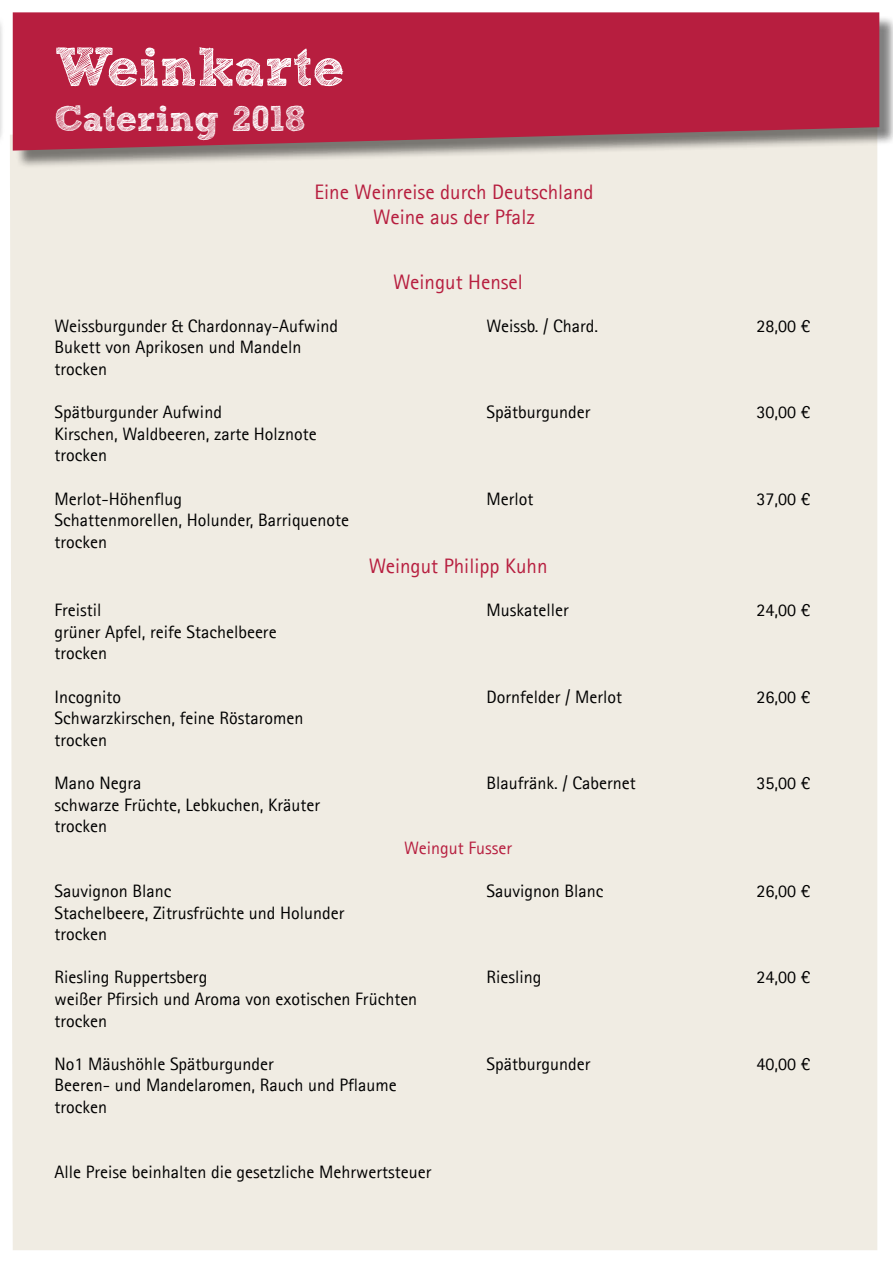
<style>
.page{position:relative;width:893px;height:1263px;background:#fff}
.page>*{position:absolute;margin:0;border:0;box-sizing:border-box;transform-origin:0 0}
.t1{font:54px "Sketch Rockwell";color:#fff}
.t2{font:36px "Sketch Rockwell";color:#fff}
.t3{font:21px/25.2px "Agfa Rotis Sans Serif";color:#b71e3f;text-align:center}
.t4{font:18px/21.6px "Agfa Rotis Sans Serif";color:#000}
.t5{font:18px "Agfa Rotis Sans Serif";color:#b71e3f}
</style>
<div class="page">
<div style="left:10px;top:108px;width:867px;height:1142px;background:#f0ece3"></div>
<div style="left:0;top:15px;width:5px;height:154px;background:#fafafa"></div>
<div style="left:15px;top:15px;width:878px;height:154px;background:#000;opacity:.5"></div>
<svg style="left:13px;top:12px;width:866px;height:139px;background:#b42946"></svg>
<h1 class="t1" style="left:54px;top:38px;width:292px">Weinkarte</h1>
<h2 class="t2" style="left:54px;top:99px;width:253px">Catering 2018</h2>
<p class="t3" style="left:315px;top:179px;width:281px">Eine Weinreise durch Deutschland<br>Weine aus der Pfalz</p>
<p class="t3" style="left:393px;top:269px;width:131px">Weingut Hensel</p>
<p class="t4" style="left:54px;top:315px;width:285px">Weissburgunder &amp; Chardonnay-Aufwind</p>
<p class="t4" style="left:486px;top:315px;width:113px">Weissb. / Chard.</p>
<p class="t4" style="left:756px;top:315px;width:55px">28,00 €</p>
<p class="t4" style="left:54px;top:336px;width:249px">Bukett von Aprikosen und Mandeln trocken</p>
<p class="t4" style="left:54px;top:401px;width:169px">Spätburgunder Aufwind</p>
<p class="t4" style="left:486px;top:401px;width:105px">Spätburgunder</p>
<p class="t4" style="left:756px;top:401px;width:55px">30,00 €</p>
<p class="t4" style="left:54px;top:423px;width:264px">Kirschen, Waldbeeren, zarte Holznote trocken</p>
<p class="t4" style="left:54px;top:487px;width:129px">Merlot-Höhenflug</p>
<p class="t4" style="left:486px;top:487px;width:48px">Merlot</p>
<p class="t4" style="left:756px;top:487px;width:55px">37,00 €</p>
<p class="t4" style="left:54px;top:509px;width:296px">Schattenmorellen, Holunder, Barriquenote trocken</p>
<p class="t3" style="left:369px;top:553px;width:180px">Weingut Philipp Kuhn</p>
<p class="t4" style="left:54px;top:599px;width:48px">Freistil</p>
<p class="t4" style="left:486px;top:599px;width:84px">Muskateller</p>
<p class="t4" style="left:756px;top:599px;width:55px">24,00 €</p>
<p class="t4" style="left:54px;top:621px;width:224px">grüner Apfel, reife Stachelbeere trocken</p>
<p class="t4" style="left:54px;top:685px;width:68px">Incognito</p>
<p class="t4" style="left:486px;top:685px;width:137px">Dornfelder / Merlot</p>
<p class="t4" style="left:756px;top:685px;width:55px">26,00 €</p>
<p class="t4" style="left:54px;top:707px;width:250px">Schwarzkirschen, feine Röstaromen trocken</p>
<p class="t4" style="left:54px;top:772px;width:88px">Mano Negra</p>
<p class="t4" style="left:486px;top:772px;width:151px">Blaufränk. / Cabernet</p>
<p class="t4" style="left:756px;top:772px;width:55px">35,00 €</p>
<p class="t4" style="left:54px;top:793px;width:267px">schwarze Früchte, Lebkuchen, Kräuter trocken</p>
<p class="t5" style="left:404px;top:837px;width:109px">Weingut Fusser</p>
<p class="t4" style="left:54px;top:880px;width:118px">Sauvignon Blanc</p>
<p class="t4" style="left:486px;top:880px;width:118px">Sauvignon Blanc</p>
<p class="t4" style="left:756px;top:880px;width:55px">26,00 €</p>
<p class="t4" style="left:54px;top:901px;width:292px">Stachelbeere, Zitrusfrüchte und Holunder trocken</p>
<p class="t4" style="left:54px;top:966px;width:154px">Riesling Ruppertsberg</p>
<p class="t4" style="left:486px;top:966px;width:56px">Riesling</p>
<p class="t4" style="left:756px;top:966px;width:55px">24,00 €</p>
<p class="t4" style="left:54px;top:988px;width:364px">weißer Pfirsich und Aroma von exotischen Früchten trocken</p>
<p class="t4" style="left:54px;top:1053px;width:221px">No1 Mäushöhle Spätburgunder</p>
<p class="t4" style="left:486px;top:1053px;width:105px">Spätburgunder</p>
<p class="t4" style="left:756px;top:1053px;width:55px">40,00 €</p>
<p class="t4" style="left:54px;top:1074px;width:344px">Beeren- und Mandelaromen, Rauch und Pflaume trocken</p>
<p class="t4" style="left:54px;top:1161px;width:379px">Alle Preise beinhalten die gesetzliche Mehrwertsteuer</p>
</div>
